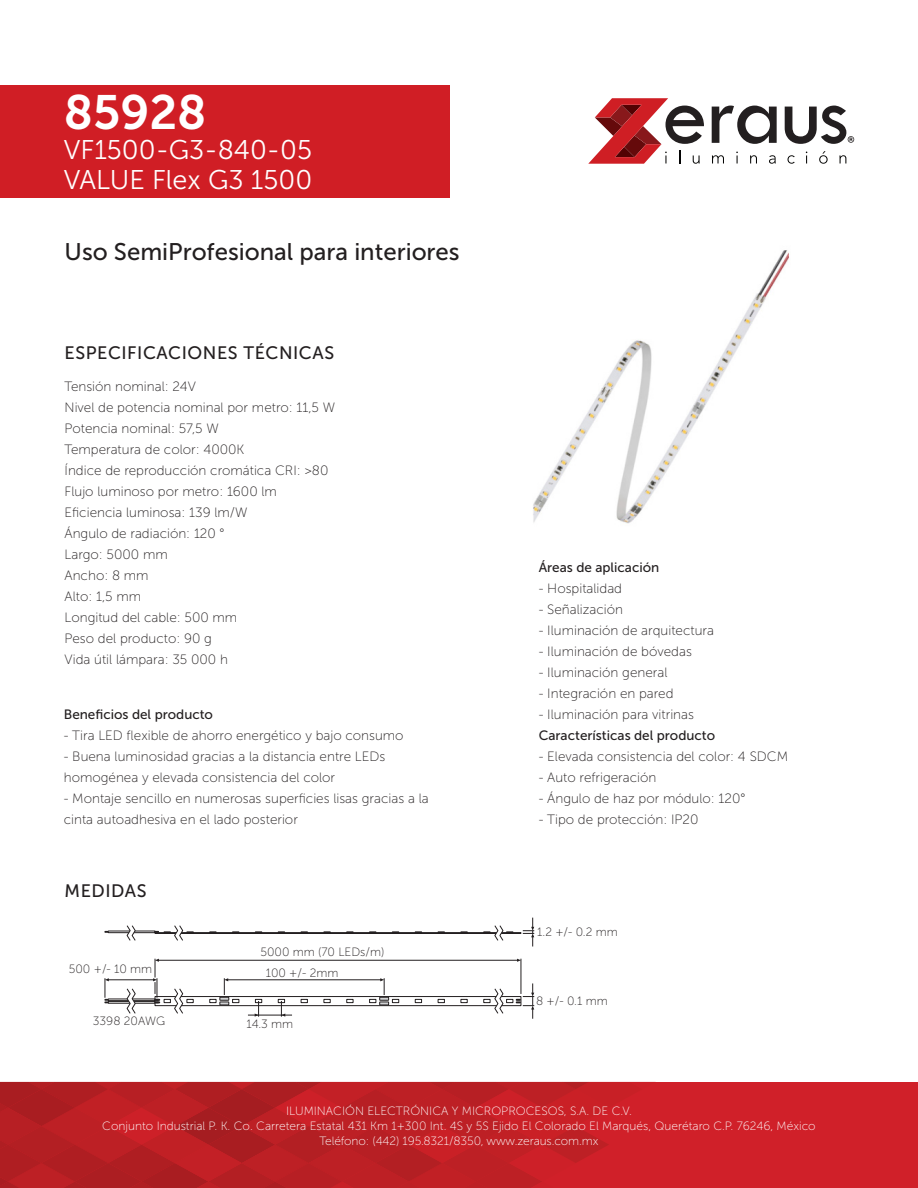
<style>
.page{position:relative;width:918px;height:1188px;background:#fff}
.page>*{position:absolute;margin:0;border:0;box-sizing:border-box;transform-origin:0 0}
.t1{font:48px "Museo Sans 700";color:#fff}
.t2{font:27px "Museo Sans 300";color:#fff}
.t3{font:24px "Museo Sans 500";color:#231f20}
.t4{font:18px "Museo Sans 500";letter-spacing:.03em;color:#231f20}
.t5{font:13.5px/21px "Museo Sans 100";color:#231f20}
.t6{font:13.5px "Museo Sans 500";color:#231f20}
.t7{font:12px/14.7px "Museo Sans 100";color:#fff;text-align:center}
.t8{font:12px/21.3px "Museo Sans 100";color:#231f20}
</style>
<div class="page">
<div style="left:0;top:1082px;width:918px;height:106px;background:#d02029"></div>
<svg style="left:0;top:1082px;width:609px;height:106px"></svg>
<div style="left:0;top:85px;width:450px;height:113px;background:#d01e25"></div>
<hr style="left:108px;top:979px;width:46px;height:1px;background:#231f20">
<div style="left:108px;top:999px;width:47px;height:2px;border:1px solid #231f20"></div>
<div style="left:108px;top:1001px;width:47px;height:3px;border:1px solid #231f20"></div>
<svg style="left:105px;top:978px;width:4px;height:25px"></svg>
<div style="left:108px;top:931px;width:47px;height:2px;border:1px solid #231f20"></div>
<svg style="left:126px;top:988px;width:10px;height:26px"></svg>
<svg style="left:126px;top:925px;width:10px;height:16px"></svg>
<svg style="left:153px;top:918px;width:381px;height:101px"></svg>
<hr style="left:248px;top:1015px;width:36px;height:1px;background:#231f20">
<img style="left:533px;top:250px;width:256px;height:274px">
<svg style="left:588px;top:98px;width:266px;height:66px"></svg>
<p class="t1" style="left:64px;top:86px;width:144px">85928</p>
<p class="t2" style="left:64px;top:135px;width:250px">VF1500-G3-840-05</p>
<p class="t2" style="left:64px;top:165px;width:250px">VALUE Flex G3 1500</p>
<p class="t3" style="left:65px;top:239px;width:397px">Uso SemiProfesional para interiores</p>
<p class="t4" style="left:65px;top:343px;width:271px">ESPECIFICACIONES TÉCNICAS</p>
<p class="t5" style="left:65px;top:376px;width:133px">Tensión nominal: 24V</p>
<p class="t5" style="left:65px;top:397px;width:272px">Nivel de potencia nominal por metro: 11,5 W</p>
<p class="t5" style="left:65px;top:418px;width:156px">Potencia nominal: 57,5 W</p>
<p class="t5" style="left:65px;top:439px;width:181px">Temperatura de color: 4000K</p>
<p class="t5" style="left:65px;top:460px;width:265px">Índice de reproducción cromática CRI: &gt;80</p>
<p class="t5" style="left:65px;top:481px;width:214px">Flujo luminoso por metro: 1600 lm</p>
<p class="t5" style="left:65px;top:502px;width:184px">Eficiencia luminosa: 139 lm/W</p>
<p class="t5" style="left:65px;top:523px;width:162px">Ángulo de radiación: 120 °</p>
<p class="t5" style="left:65px;top:544px;width:105px">Largo: 5000 mm</p>
<p class="t5" style="left:65px;top:565px;width:86px">Ancho: 8 mm</p>
<p class="t5" style="left:65px;top:586px;width:78px">Alto: 1,5 mm</p>
<p class="t5" style="left:65px;top:607px;width:174px">Longitud del cable: 500 mm</p>
<p class="t5" style="left:65px;top:628px;width:149px">Peso del producto: 90 g</p>
<p class="t5" style="left:65px;top:649px;width:165px">Vida útil lámpara: 35 000 h</p>
<p class="t6" style="left:64px;top:707px;width:151px">Beneficios del producto</p>
<p class="t5" style="left:64px;top:725px;width:341px">- Tira LED flexible de ahorro energético y bajo consumo</p>
<p class="t5" style="left:64px;top:746px;width:323px">- Buena luminosidad gracias a la distancia entre LEDs homogénea y elevada consistencia del color</p>
<p class="t5" style="left:64px;top:788px;width:366px">- Montaje sencillo en numerosas superficies lisas gracias a la cinta autoadhesiva en el lado posterior</p>
<p class="t4" style="left:65px;top:881px;width:84px">MEDIDAS</p>
<p class="t8" style="left:69px;top:958px;width:85px">500 +/- 10 mm</p>
<p class="t8" style="left:93px;top:1011px;width:74px">3398 20AWG</p>
<p class="t8" style="left:266px;top:941px;width:120px;text-indent:-5px">5000 mm (70 LEDs/m)<br>100 +/- 2mm</p>
<p class="t8" style="left:247px;top:1014px;width:48px">14.3 mm</p>
<p class="t6" style="left:539px;top:560px;width:122px">Áreas de aplicación</p>
<p class="t5" style="left:539px;top:578px;width:85px">- Hospitalidad</p>
<p class="t5" style="left:539px;top:599px;width:86px">- Señalización</p>
<p class="t5" style="left:539px;top:620px;width:177px">- Iluminación de arquitectura</p>
<p class="t5" style="left:539px;top:641px;width:155px">- Iluminación de bóvedas</p>
<p class="t5" style="left:539px;top:662px;width:130px">- Iluminación general</p>
<p class="t5" style="left:539px;top:683px;width:136px">- Integración en pared</p>
<p class="t5" style="left:539px;top:704px;width:157px">- Iluminación para vitrinas</p>
<p class="t6" style="left:539px;top:728px;width:178px">Características del producto</p>
<p class="t5" style="left:539px;top:746px;width:251px">- Elevada consistencia del color: 4 SDCM</p>
<p class="t5" style="left:539px;top:767px;width:119px">- Auto refrigeración</p>
<p class="t5" style="left:539px;top:788px;width:208px">- Ángulo de haz por módulo: 120°</p>
<p class="t5" style="left:539px;top:809px;width:161px">- Tipo de protección: IP20</p>
<p class="t8" style="left:537px;top:921px;width:82px">1.2 +/- 0.2 mm</p>
<p class="t8" style="left:536px;top:991px;width:73px">8 +/- 0.1 mm</p>
<p class="t7" style="left:102px;top:1104px;width:715px">ILUMINACIÓN ELECTRÓNICA Y MICROPROCESOS, S.A. DE C.V.<br>Conjunto Industrial P. K. Co. Carretera Estatal 431 Km 1+300 Int. 4S y 5S Ejido El Colorado El Marqués, Querétaro C.P. 76246, México<br>Teléfono: (442) 195.8321/8350, www.zeraus.com.mx</p>
</div>
